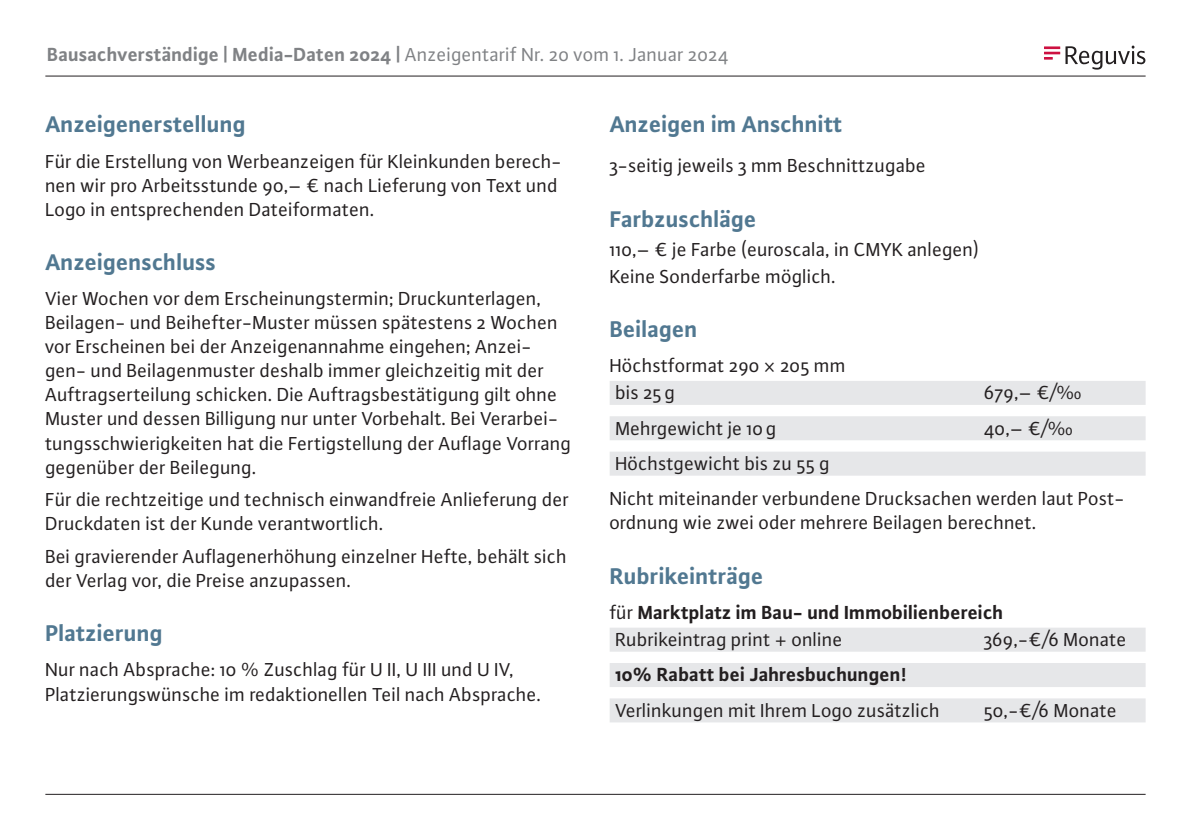
<style>
.page{position:relative;width:1191px;height:840px;background:#fff}
.page>*{position:absolute;margin:0;border:0;box-sizing:border-box;transform-origin:0 0}
.t1{font:700 24px "Plus Sans Pro";color:#517891}
.t2{font:20px/24px "Plus Sans Pro";color:#231f20}
.t3{font:700 20px/26.8px "Plus Sans Pro";color:#231f20}
.t4{font:700 20px "Plus Sans Pro";color:#808285}
.s1{font-weight:400}
</style>
<div class="page">
<svg style="left:1044px;top:46px;width:101px;height:24px"></svg>
<hr style="left:45px;top:76px;width:1100px;height:1px;background:#231f20">
<hr style="left:45px;top:793px;width:1100px;height:1px;background:#231f20">
<div style="left:609px;top:380px;width:536px;height:24px;background:#e6e7e9"></div>
<div style="left:609px;top:416px;width:536px;height:24px;background:#e6e7e9"></div>
<div style="left:609px;top:451px;width:536px;height:24px;background:#e6e7e9"></div>
<div style="left:609px;top:627px;width:536px;height:24px;background:#e6e7e9"></div>
<div style="left:609px;top:662px;width:536px;height:24px;background:#e6e7e9"></div>
<div style="left:609px;top:698px;width:536px;height:24px;background:#e6e7e9"></div>
<p class="t4" style="left:47px;top:39px;width:683px">Bausachverständige | Media-Daten 2024 | <span class="s1">Anzeigentarif Nr. 20 vom 1. Januar 2024</span></p>
<p class="t1" style="left:45px;top:106px;width:202px">Anzeigenerstellung</p>
<p class="t2" style="left:45px;top:148px;width:518px">Für die Erstellung von Werbeanzeigen für Kleinkunden berech&shy;nen wir pro Arbeitsstunde 90,– € nach Lieferung von Text und<br>Logo in entsprechenden Dateiformaten.</p>
<p class="t1" style="left:45px;top:244px;width:172px">Anzeigenschluss</p>
<p class="t2" style="left:45px;top:286px;width:527px">Vier Wochen vor dem Erscheinungstermin; Druckunterlagen, Beilagen- und Beihefter-Muster müssen spätestens 2 Wochen vor Erscheinen bei der Anzeigenannahme eingehen; Anzei&shy;gen- und Beilagenmuster deshalb immer gleichzeitig mit der Auftragserteilung schicken. Die Auftragsbestätigung gilt ohne Muster und dessen Billigung nur unter Vorbehalt. Bei Verarbei&shy;tungsschwierigkeiten hat die Fertigstellung der Auflage Vorrang gegenüber der Beilegung.</p>
<p class="t2" style="left:45px;top:486px;width:525px">Für die rechtzeitige und technisch einwandfreie Anlieferung der<br>Druckdaten ist der Kunde verantwortlich.</p>
<p class="t2" style="left:45px;top:543px;width:523px">Bei gravierender Auflagenerhöhung einzelner Hefte, behält sich der Verlag vor, die Preise anzupassen.</p>
<p class="t1" style="left:45px;top:614px;width:119px">Platzierung</p>
<p class="t2" style="left:45px;top:656px;width:497px">Nur nach Absprache: 10 % Zuschlag für U II, U III und U IV,<br>Platzierungswünsche im redaktionellen Teil nach Absprache.</p>
<p class="t1" style="left:609px;top:106px;width:234px">Anzeigen im Anschnitt</p>
<p class="t2" style="left:609px;top:153px;width:318px">3-seitig jeweils 3 mm Beschnittzugabe</p>
<p class="t1" style="left:609px;top:200px;width:148px">Farbzuschläge</p>
<p class="t2" style="left:609px;top:235px;width:371px;line-height:26.4px">110,– € je Farbe (euroscala, in CMYK anlegen)<br>Keine Sonderfarbe möglich.</p>
<p class="t1" style="left:609px;top:311px;width:89px">Beilagen</p>
<p class="t2" style="left:609px;top:351px;width:238px;line-height:26.8px">Höchstformat 290 × 205 mm bis 25g</p>
<p class="t2" style="left:984px;top:379px;width:100px">679,– €/‰</p>
<p class="t2" style="left:615px;top:415px;width:163px">Mehrgewicht je 10g</p>
<p class="t2" style="left:984px;top:415px;width:92px">40,– €/‰</p>
<p class="t2" style="left:609px;top:444px;width:517px;line-height:35.4px">Höchstgewicht bis zu 55 g<br>Nicht miteinander verbundene Drucksachen werden laut Post-</p>
<p class="t2" style="left:609px;top:509px;width:429px">ordnung wie zwei oder mehrere Beilagen berechnet.</p>
<p class="t1" style="left:609px;top:557px;width:155px">Rubrikeinträge</p>
<p class="t3" style="left:609px;top:597px;width:395px"><span class="s1">für</span> Marktplatz im Bau- und Immobilienbereich<br><span class="s1">Rubrikeintrag print + online</span></p>
<p class="t2" style="left:984px;top:626px;width:144px">369,-€/6 Monate</p>
<p class="t3" style="left:615px;top:659px;width:293px">10% Rabatt bei Jahresbuchungen!</p>
<p class="t2" style="left:615px;top:696px;width:326px">Verlinkungen mit Ihrem Logo zusätzlich</p>
<p class="t2" style="left:984px;top:696px;width:134px">50,-€/6 Monate</p>
</div>
